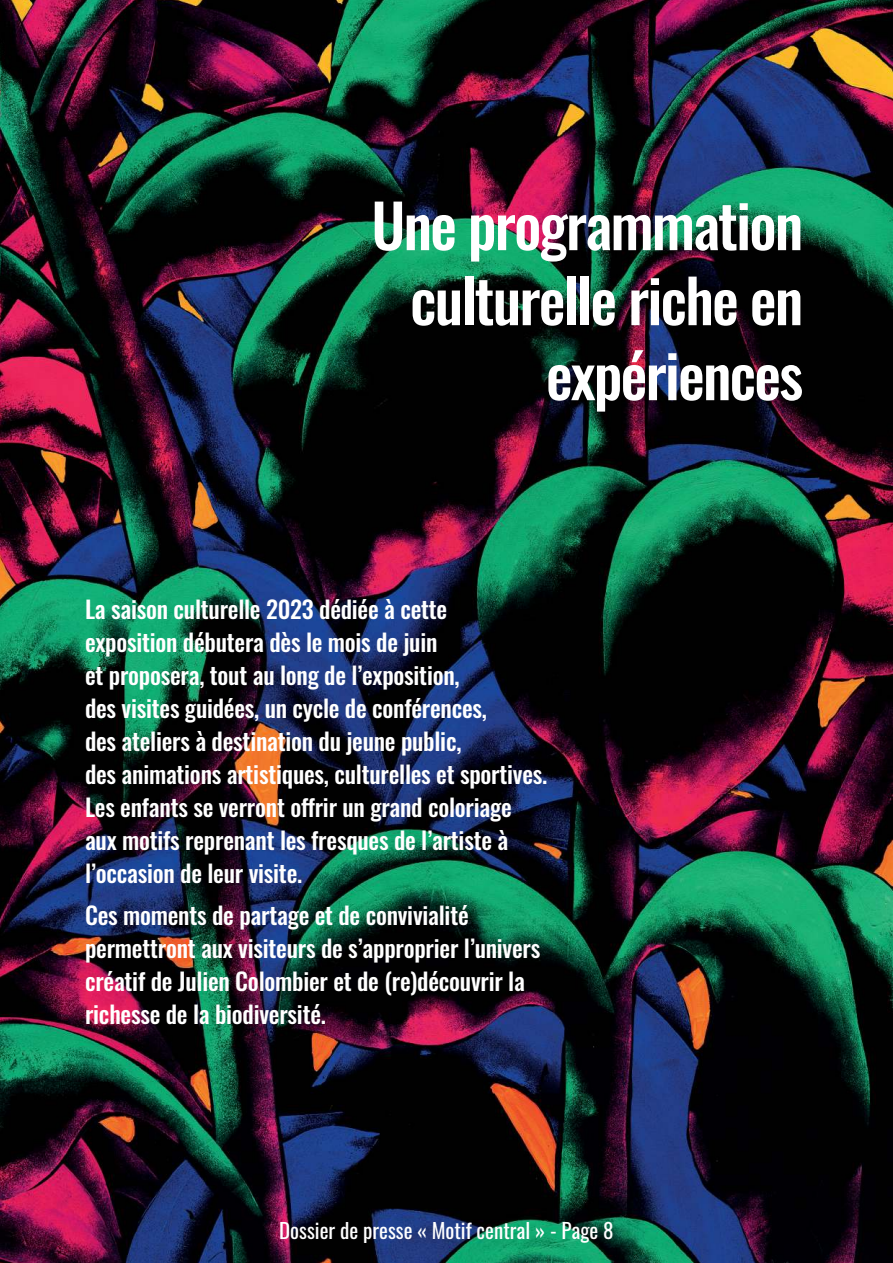
<style>
.page{position:relative;width:893px;height:1263px;background:#fff}
.page>*{position:absolute;margin:0;border:0;box-sizing:border-box;transform-origin:0 0}
.t1{font:500 60px/75px "Oswald";letter-spacing:-.03em;color:#fff;text-align:right}
.t2{font:500 24px/33px "Oswald";letter-spacing:-.01em;color:#fff}
.t3{font:21px "Oswald";color:#fff}
</style>
<div class="page">
<img style="left:0;top:0;width:893px;height:1263px">
<h1 class="t1" style="left:371px;top:186px;width:433px">Une programmation culturelle riche en expériences</h1>
<p class="t2" style="left:85px;top:592px;width:464px">La saison culturelle 2023 dédiée à cette<br>exposition débutera dès le mois de juin<br>et proposera, tout au long de l’exposition,<br>des visites guidées, un cycle de conférences,<br>des ateliers à destination du jeune public,<br>des animations artistiques, culturelles et sportives.<br>Les enfants se verront offrir un grand coloriage aux motifs reprenant les fresques de l’artiste à l’occasion de leur visite.</p>
<p class="t2" style="left:85px;top:898px;width:457px">Ces moments de partage et de convivialité permettront aux visiteurs de s’approprier l’univers créatif de Julien Colombier et de (re)découvrir la richesse de la biodiversité.</p>
<p class="t3" style="left:279px;top:1217px;width:336px">Dossier de presse « Motif central » - Page 8</p>
<p class="t3" style="left:279px;top:1220px;width:336px">Dossier de presse « Motif central » - Page 8</p>
</div>
